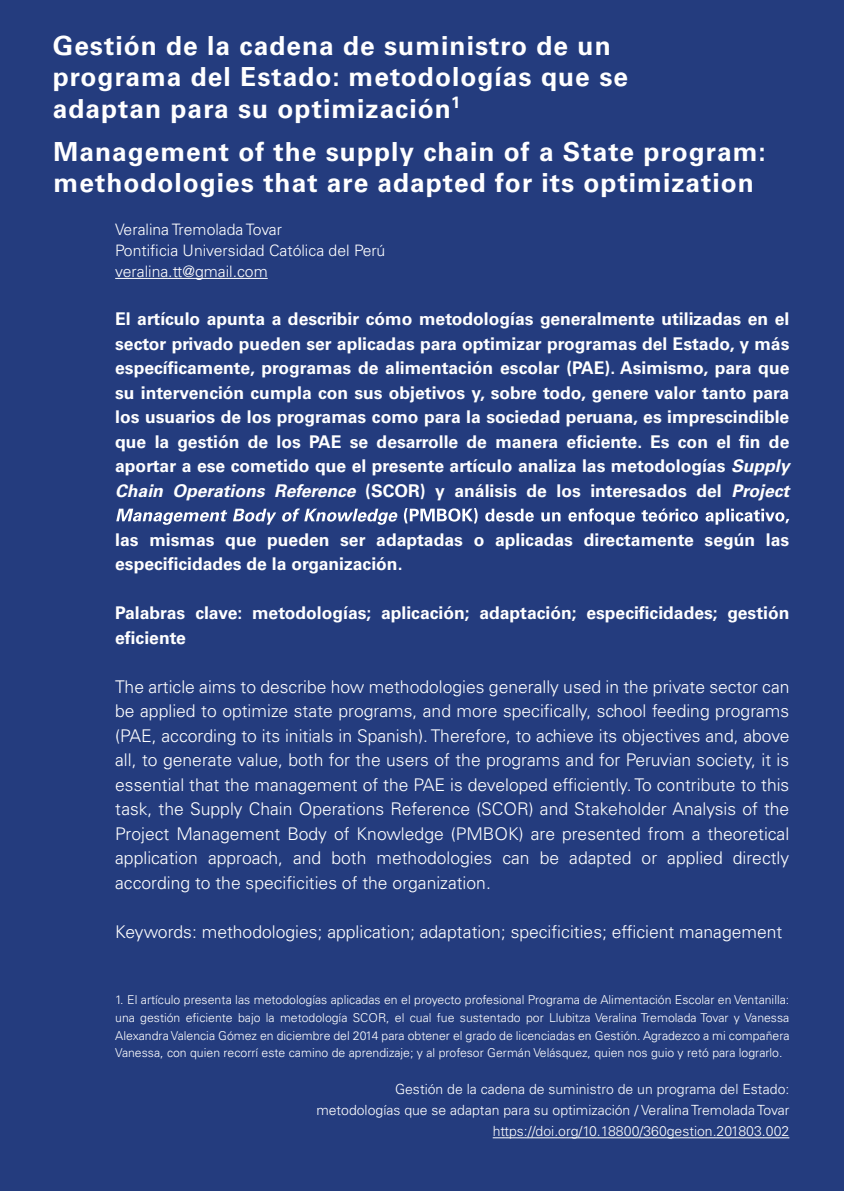
<style>
.page{position:relative;width:844px;height:1191px;background:#fff}
.page>*{position:absolute;margin:0;border:0;box-sizing:border-box;transform-origin:0 0}
.t1{font:700 26.25px/31.5px "Univers LT Std";letter-spacing:.04em;color:#fff}
.t2{font:300 17.5px/24.5px "Univers LT Std";color:#fff;text-align:justify}
.t3{font:700 17.5px/24.5px "Univers LT Std";color:#fff}
.t4{font:300 15.75px/21px "Univers LT Std";color:#fff}
.t5{font:300 14px/21px "Univers LT Std";color:#fff;text-align:right}
.t6{font:300 12.25px/17.5px "Univers LT Std";color:#fff;text-align:justify}
.s1{font-style:italic}
</style>
<div class="page">
<div style="left:0;top:0;width:843px;height:1191px;background:#243c7e"></div>
<svg style="left:116px;top:508px;width:281px;height:17px"></svg>
<svg style="left:404px;top:508px;width:385px;height:17px"></svg>
<hr style="left:115px;top:278px;width:152px;height:1px;background:#fff">
<hr style="left:492px;top:1137px;width:297px;height:1px;background:#fff">
<h1 class="t1" style="left:53px;top:30px;width:576px">Gestión de la cadena de suministro de un programa del Estado: metodologías que se adaptan para su optimización<sup>1</sup></h1>
<h1 class="t1" style="left:54px;top:136px;width:713px">Management of the supply chain of a State program: methodologies that are adapted for its optimization</h1>
<p class="t4" style="left:115px;top:219px;width:271px">Veralina Tremolada Tovar<br>Pontificia Universidad Católica del Perú veralina.tt@gmail.com</p>
<p class="t3" style="left:115px;top:307px;width:675px;text-align:justify">El artículo apunta a describir cómo metodologías generalmente utilizadas en el sector privado pueden ser aplicadas para optimizar programas del Estado, y más específicamente, programas de alimentación escolar (PAE). Asimismo, para que su intervención cumpla con sus objetivos y, sobre todo, genere valor tanto para los usuarios de los programas como para la sociedad peruana, es imprescindible que la gestión de los PAE se desarrolle de manera eficiente. Es con el fin de aportar a ese cometido que el presente artículo analiza las metodologías <span class="s1">Supply Chain Operations Reference</span> (SCOR) y análisis de los interesados del <span class="s1">Project</span></p>
<p class="t3" style="left:115px;top:527px;width:675px">las mismas que pueden ser adaptadas o aplicadas directamente según las especificidades de la organización.</p>
<p class="t3" style="left:115px;top:601px;width:675px">Palabras clave: metodologías; aplicación; adaptación; especificidades; gestión eficiente</p>
<p class="t2" style="left:115px;top:674px;width:675px">The article aims to describe how methodologies generally used in the private sector can be applied to optimize state programs, and more specifically, school feeding programs (PAE, according to its initials in Spanish). Therefore, to achieve its objectives and, above all, to generate value, both for the users of the programs and for Peruvian society, it is essential that the management of the PAE is developed efficiently. To contribute to this task, the Supply Chain Operations Reference (SCOR) and Stakeholder Analysis of the Project Management Body of Knowledge (PMBOK) are presented from a theoretical application approach, and both methodologies can be adapted or applied directly according to the specificities of the organization.</p>
<p class="t2" style="left:115px;top:919px;width:668px">Keywords: methodologies; application; adaptation; specificities; efficient management</p>
<p class="t6" style="left:115px;top:991px;width:675px">1. El artículo presenta las metodologías aplicadas en el proyecto profesional Programa de Alimentación Escolar en Ventanilla: una gestión eficiente bajo la metodología SCOR, el cual fue sustentado por Llubitza Veralina Tremolada Tovar y Vanessa Alexandra Valencia Gómez en diciembre del 2014 para obtener el grado de licenciadas en Gestión. Agradezco a mi compañera Vanessa, con quien recorrí este camino de aprendizaje; y al profesor Germán Velásquez, quien nos guio y retó para lograrlo.</p>
<p class="t5" style="left:316px;top:1079px;width:474px">Gestión de la cadena de suministro de un programa del Estado: metodologías que se adaptan para su optimización / Veralina Tremolada Tovar https://doi.org/10.18800/360gestion.201803.002</p>
</div>
